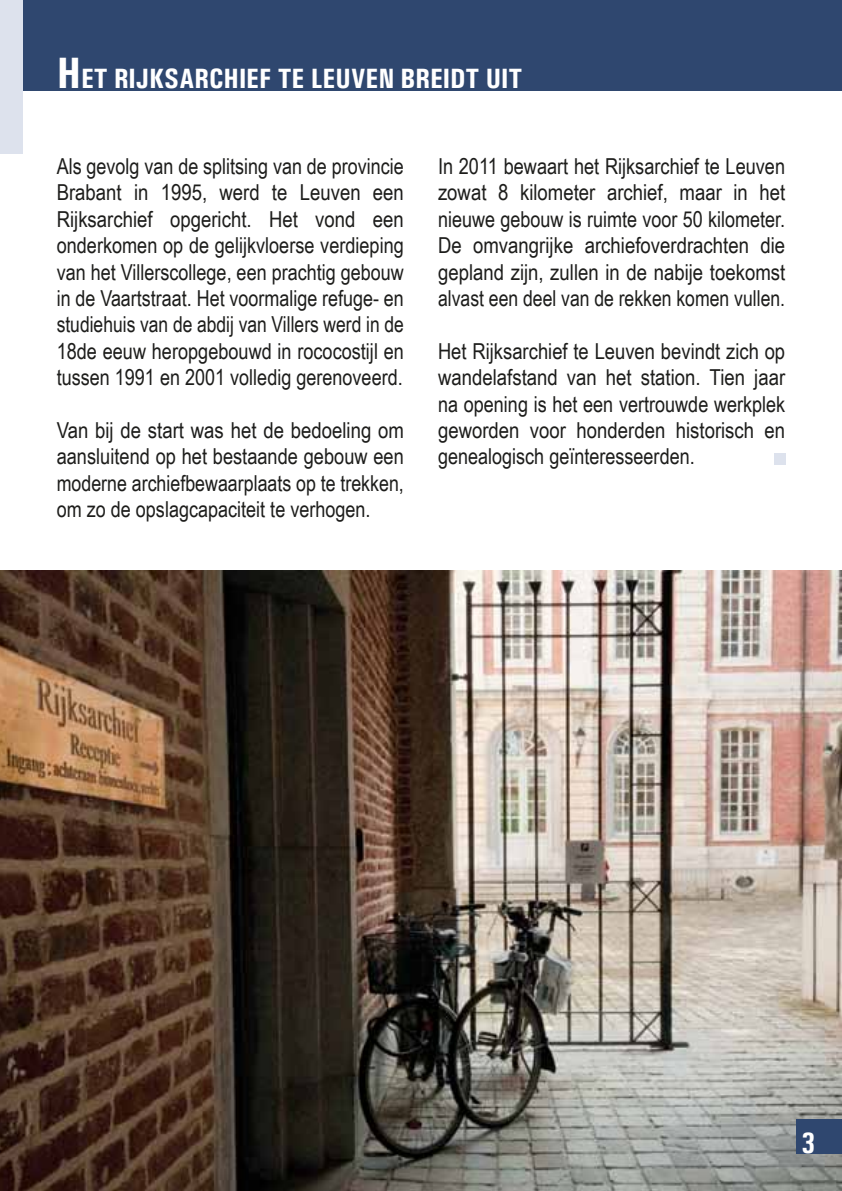
<style>
.page{position:relative;width:842px;height:1191px;background:#fff}
.page>*{position:absolute;margin:0;border:0;box-sizing:border-box;transform-origin:0 0}
.t1{font:700 condensed 30px "Univers";color:#fff}
.t2{font:700 condensed 28px "Univers";color:#fff}
.t3{font:22px/26.4px "Arial Narrow";color:#1d1d1b;text-align:justify}
.s1{font-size:44px}
</style>
<div class="page">
<div style="left:0;top:0;width:842px;height:91px;background:#2f476f"></div>
<img style="left:0;top:570px;width:842px;height:621px">
<div style="left:797px;top:1119px;width:45px;height:34px;background:#2f476f"></div>
<div style="left:774px;top:453px;width:11px;height:11px;background:#dde2ed"></div>
<div style="left:0;top:0;width:23px;height:153px;background:#dde2ed"></div>
<p class="t2" style="left:57px;top:61px;width:467px"><span class="s1">H</span>ET RIJKSARCHIEF TE LEUVEN BREIDT UIT</p>
<p class="t3" style="left:57px;top:152px;width:349px">Als gevolg van de splitsing van de provincie Brabant in 1995, werd te Leuven een Rijksarchief opgericht. Het vond een onderkomen op de gelijkvloerse verdieping van het Villerscollege, een prachtig gebouw in de Vaartstraat. Het voormalige refuge- en studiehuis van de abdij van Villers werd in de 18de eeuw heropgebouwd in rococostijl en tussen 1991 en 2001 volledig gerenoveerd.</p>
<p class="t3" style="left:57px;top:416px;width:349px">Van bij de start was het de bedoeling om aansluitend op het bestaande gebouw een moderne archiefbewaarplaats op te trekken, om zo de opslagcapaciteit te verhogen.</p>
<p class="t3" style="left:438px;top:152px;width:349px">In 2011 bewaart het Rijksarchief te Leuven zowat 8 kilometer archief, maar in het nieuwe gebouw is ruimte voor 50 kilometer.<br>De omvangrijke archiefoverdrachten die gepland zijn, zullen in de nabije toekomst alvast een deel van de rekken komen vullen.</p>
<p class="t3" style="left:438px;top:337px;width:349px">Het Rijksarchief te Leuven bevindt zich op wandelafstand van het station. Tien jaar na opening is het een vertrouwde werkplek geworden voor honderden historisch en genealogisch geïnteresseerden.</p>
<h1 class="t1" style="left:801px;top:1124px;width:16px">3</h1>
</div>
